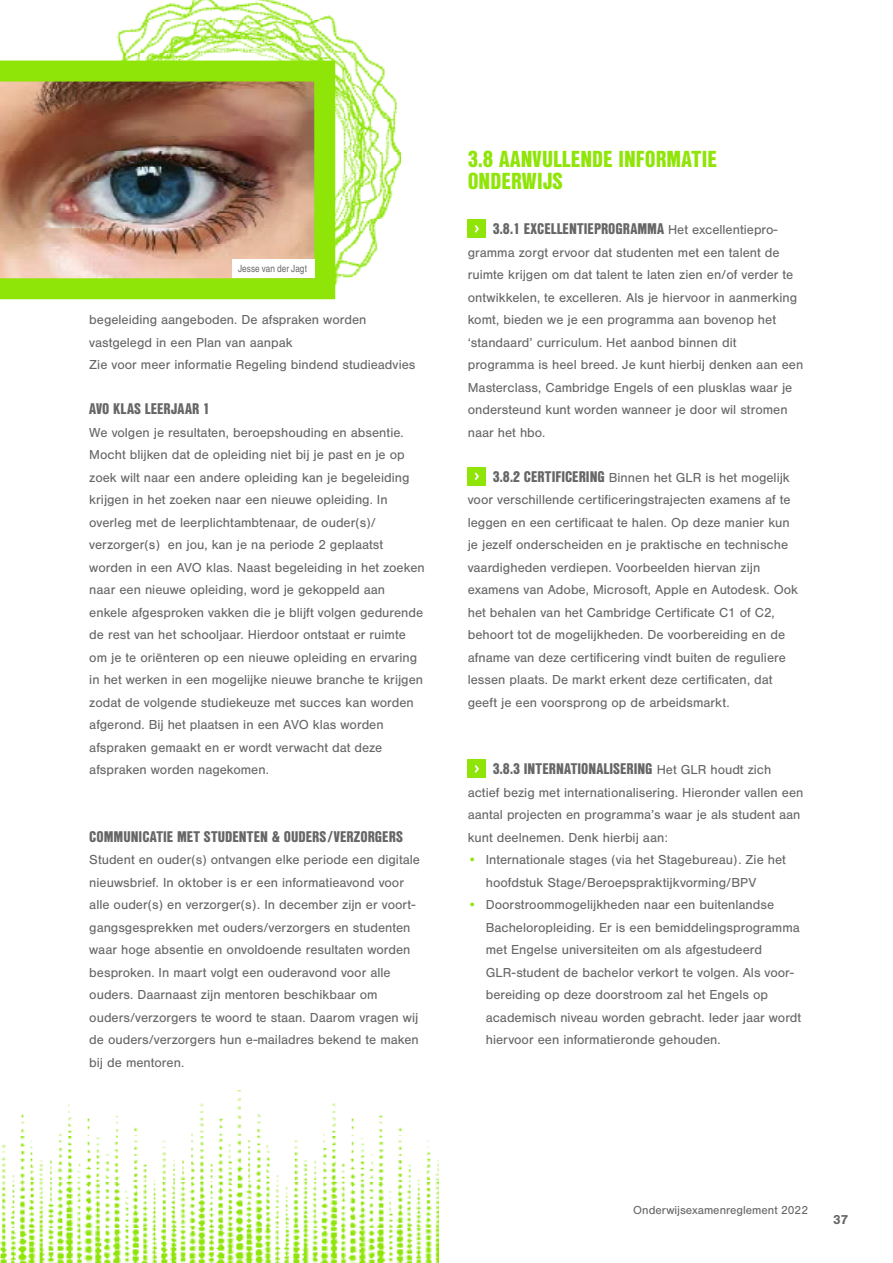
<style>
.page{position:relative;width:893px;height:1263px;background:#fff}
.page>*{position:absolute;margin:0;border:0;box-sizing:border-box;transform-origin:0 0}
.t1{font:900 22.5px/22.5px "Nimbus San Con L";color:#8fe507}
.t2{font:900 15px "Nimbus San Con L";color:#666}
.t3{font:13.5px/22.5px "Nimbus San";color:#666}
.t4{font:700 13.5px "Nimbus San";color:#666}
.t5{font:12px "Nimbus San";color:#666}
.t6{font:10.05px "Nimbus San Con L";letter-spacing:.005em;color:#666}
.s1{font-family:"Nimbus San";font-weight:400;font-size:13.5px}
.s2{font-family:"Nimbus San Con L";font-weight:900;font-size:15px}
.s3{color:#8fe507}
</style>
<div class="page">
<div style="left:468px;top:220px;width:18px;height:18px;background:#8fe507"></div>
<svg style="left:475px;top:225px;width:4px;height:8px"></svg>
<div style="left:468px;top:467px;width:18px;height:18px;background:#8fe507"></div>
<svg style="left:475px;top:472px;width:4px;height:8px"></svg>
<div style="left:468px;top:760px;width:18px;height:18px;background:#8fe507"></div>
<svg style="left:475px;top:765px;width:4px;height:8px"></svg>
<img style="left:0;top:1090px;width:438px;height:173px">
<img style="left:117px;top:0;width:283px;height:278px">
<img style="left:0;top:50px;width:346px;height:250px">
<div style="left:232px;top:259px;width:82px;height:18px;background:#fff"></div>
<p class="t6" style="left:238px;top:261px;width:70px">Jesse van der Jagt</p>
<p class="t3" style="left:89px;top:308px;width:328px">begeleiding aangeboden. De afspraken worden vastgelegd in een Plan van aanpak<br>Zie voor meer informatie Regeling bindend studieadvies</p>
<p class="t2" style="left:89px;top:397px;width:122px">AVO KLAS LEERJAAR 1</p>
<p class="t3" style="left:89px;top:421px;width:337px">We volgen je resultaten, beroepshouding en absentie.<br>Mocht blijken dat de opleiding niet bij je past en je op zoek wilt naar een andere opleiding kan je begeleiding krijgen in het zoeken naar een nieuwe opleiding. In overleg met de leerplichtambtenaar, de ouder(s)/ verzorger(s) en jou, kan je na periode 2 geplaatst worden in een AVO klas. Naast begeleiding in het zoeken naar een nieuwe opleiding, word je gekoppeld aan enkele afgesproken vakken die je blijft volgen gedurende de rest van het schooljaar. Hierdoor ontstaat er ruimte om je te oriënteren op een nieuwe opleiding en ervaring in het werken in een mogelijke nieuwe branche te krijgen zodat de volgende studiekeuze met succes kan worden afgerond. Bij het plaatsen in een AVO klas worden afspraken gemaakt en er wordt verwacht dat deze afspraken worden nagekomen.</p>
<p class="t2" style="left:89px;top:825px;width:315px">COMMUNICATIE MET STUDENTEN &amp; OUDERS/VERZORGERS</p>
<p class="t3" style="left:89px;top:848px;width:332px">Student en ouder(s) ontvangen elke periode een digitale nieuwsbrief. In oktober is er een informatieavond voor alle ouder(s) en verzorger(s). In december zijn er voort&shy;gangsgesprekken met ouders/verzorgers en studenten waar hoge absentie en onvoldoende resultaten worden besproken. In maart volgt een ouderavond voor alle ouders. Daarnaast zijn mentoren beschikbaar om ouders/verzorgers te woord te staan. Daarom vragen wij de ouders/verzorgers hun e-mailadres bekend te maken bij de mentoren.</p>
<h1 class="t1" style="left:468px;top:146px;width:251px">3.8 AANVULLENDE INFORMATIE<br>ONDERWIJS</h1>
<p class="t2" style="left:493px;top:217px;width:286px">3.8.1 EXCELLENTIEPROGRAMMA <span class="s1">Het excellentiepro-</span></p>
<p class="t3" style="left:468px;top:241px;width:337px">gramma zorgt ervoor dat studenten met een talent de ruimte krijgen om dat talent te laten zien en/of verder te ontwikkelen, te excelleren. Als je hiervoor in aanmerking komt, bieden we je een programma aan bovenop het ‘standaard’ curriculum. Het aanbod binnen dit programma is heel breed. Je kunt hierbij denken aan een Masterclass, Cambridge Engels of een plusklas waar je ondersteund kunt worden wanneer je door wil stromen naar het hbo.</p>
<p class="t3" style="left:468px;top:466px;width:332px;text-indent:25px"><span class="s2">3.8.2 CERTIFICERING</span> Binnen het GLR is het mogelijk voor verschillende certificeringstrajecten examens af te leggen en een certificaat te halen. Op deze manier kun je jezelf onderscheiden en je praktische en technische vaardigheden verdiepen. Voorbeelden hiervan zijn examens van Adobe, Microsoft, Apple en Autodesk. Ook het behalen van het Cambridge Certificate C1 of C2, behoort tot de mogelijkheden. De voorbereiding en de afname van deze certificering vindt buiten de reguliere lessen plaats. De markt erkent deze certificaten, dat geeft je een voorsprong op de arbeidsmarkt.</p>
<p class="t2" style="left:493px;top:757px;width:280px">3.8.3 INTERNATIONALISERING <span class="s1">Het GLR houdt zich</span></p>
<p class="t3" style="left:468px;top:781px;width:337px">actief bezig met internationalisering. Hieronder vallen een aantal projecten en programma’s waar je als student aan kunt deelnemen. Denk hierbij aan:</p>
<p class="t3" style="left:486px;top:849px;width:302px;text-indent:-18px"><span class="s3">•</span> Internationale stages (via het Stagebureau). Zie het hoofdstuk Stage/Beroepspraktijkvorming/BPV</p>
<p class="t3" style="left:486px;top:894px;width:317px;text-indent:-18px"><span class="s3">•</span> Doorstroommogelijkheden naar een buitenlandse Bacheloropleiding. Er is een bemiddelingsprogramma met Engelse universiteiten om als afgestudeerd GLR-student de bachelor verkort te volgen. Als voor&shy;bereiding op deze doorstroom zal het Engels op academisch niveau worden gebracht. Ieder jaar wordt hiervoor een informatieronde gehouden.</p>
<p class="t5" style="left:633px;top:1203px;width:176px">Onderwijsexamenreglement 2022</p>
<p class="t4" style="left:833px;top:1212px;width:17px">37</p>
</div>
